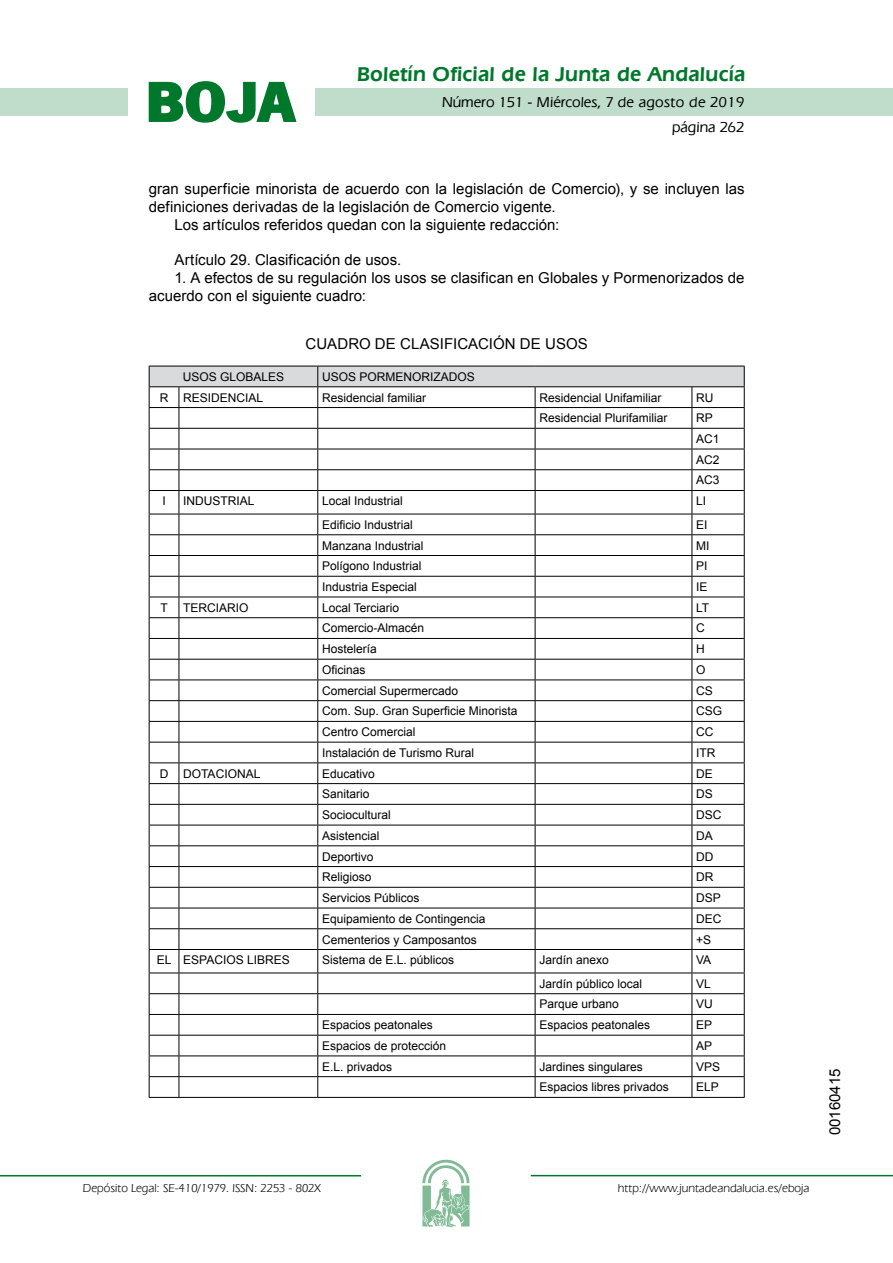
<style>
.page{position:relative;width:893px;height:1263px;background:#fff}
.page>*{position:absolute;margin:0;border:0;box-sizing:border-box;transform-origin:0 0}
.t1{font:700 57.75px "News Got T";color:#00782c;scale:1.14 1}
.t2{font:600 21px "Eras IT Cby BT";letter-spacing:.01em;color:#00782c}
.t3{font:15px/18px "Arial";color:#000}
.t4{font:500 15px/24.5px "Eras IT Cby BT";color:#000;text-align:right}
.t5{font:12px/20.7px "Arial";color:#000}
.t6{font:12px "Eras IT Cby BT";color:#000}
</style>
<div class="page">
<div style="left:315px;top:88px;width:577px;height:28px;background:#bfddca"></div>
<div style="left:0;top:88px;width:128px;height:28px;background:#bfddca"></div>
<hr style="left:0;top:1175px;width:361px;height:2px;background:#00782c">
<svg style="left:422px;top:1159px;width:47px;height:68px"></svg>
<hr style="left:531px;top:1175px;width:361px;height:1px;background:#00782c">
<svg style="left:148px;top:81px;width:149px;height:42px"></svg>
<svg style="left:149px;top:366px;width:595px;height:731px"></svg>
<hr style="left:149px;top:1097px;width:30px;height:1px;background:#000">
<hr style="left:179px;top:1097px;width:139px;height:1px;background:#000">
<hr style="left:318px;top:1097px;width:217px;height:1px;background:#000">
<hr style="left:535px;top:1097px;width:157px;height:1px;background:#000">
<hr style="left:692px;top:1097px;width:52px;height:1px;background:#000">
<h1 class="t1" style="left:145px;top:68px;width:133px">BOJA</h1>
<h2 class="t2" style="left:357px;top:62px;width:390px">Boletín Oficial de la Junta de Andalucía</h2>
<p class="t4" style="left:442px;top:90px;width:304px">Número 151 - Miércoles, 7 de agosto de 2019 página 262</p>
<p class="t3" style="left:149px;top:180px;width:597px">gran superficie minorista de acuerdo con la legislación de Comercio), y se incluyen las</p>
<p class="t3" style="left:149px;top:198px;width:408px">definiciones derivadas de la legislación de Comercio vigente.</p>
<p class="t3" style="left:174px;top:216px;width:386px">Los artículos referidos quedan con la siguiente redacción:</p>
<p class="t3" style="left:174px;top:251px;width:228px">Artículo 29. Clasificación de usos.</p>
<p class="t3" style="left:149px;top:269px;width:597px;text-indent:26px">1. A efectos de su regulación los usos se clasifican en Globales y Pormenorizados de acuerdo con el siguiente cuadro:</p>
<p class="t3" style="left:305px;top:335px;width:283px">CUADRO DE CLASIFICACIÓN DE USOS</p>
<p class="t5" style="left:183px;top:366px;width:103px">USOS GLOBALES</p>
<p class="t5" style="left:322px;top:366px;width:154px">USOS PORMENORIZADOS</p>
<p class="t5" style="left:160px;top:387px;width:105px">R RESIDENCIAL</p>
<p class="t5" style="left:322px;top:387px;width:106px">Residencial familiar</p>
<p class="t5" style="left:539px;top:387px;width:124px">Residencial Unifamiliar</p>
<p class="t5" style="left:696px;top:387px;width:19px">RU</p>
<p class="t5" style="left:539px;top:408px;width:130px">Residencial Plurifamiliar</p>
<p class="t5" style="left:696px;top:408px;width:25px">RP<br>AC1<br>AC2<br>AC3</p>
<p class="t5" style="left:162px;top:491px;width:5px">I</p>
<p class="t5" style="left:183px;top:491px;width:73px">INDUSTRIAL</p>
<p class="t5" style="left:322px;top:491px;width:82px">Local Industrial</p>
<p class="t5" style="left:696px;top:491px;width:12px">LI</p>
<p class="t5" style="left:322px;top:514px;width:92px">Edificio Industrial</p>
<p class="t5" style="left:696px;top:514px;width:13px">EI</p>
<p class="t5" style="left:322px;top:535px;width:103px">Manzana Industrial</p>
<p class="t5" style="left:696px;top:535px;width:15px">MI</p>
<p class="t5" style="left:322px;top:556px;width:101px">Polígono Industrial</p>
<p class="t5" style="left:696px;top:556px;width:13px">PI</p>
<p class="t5" style="left:322px;top:577px;width:96px">Industria Especial</p>
<p class="t5" style="left:696px;top:577px;width:13px">IE</p>
<p class="t5" style="left:160px;top:597px;width:9px">T</p>
<p class="t5" style="left:183px;top:597px;width:67px">TERCIARIO</p>
<p class="t5" style="left:322px;top:597px;width:79px">Local Terciario</p>
<p class="t5" style="left:696px;top:597px;width:15px">LT</p>
<p class="t5" style="left:322px;top:618px;width:104px">Comercio-Almacén</p>
<p class="t5" style="left:696px;top:618px;width:10px">C</p>
<p class="t5" style="left:322px;top:639px;width:56px">Hostelería</p>
<p class="t5" style="left:696px;top:639px;width:10px">H</p>
<p class="t5" style="left:322px;top:659px;width:45px">Oficinas</p>
<p class="t5" style="left:696px;top:659px;width:11px">O</p>
<p class="t5" style="left:322px;top:680px;width:138px">Comercial Supermercado</p>
<p class="t5" style="left:696px;top:680px;width:18px">CS</p>
<p class="t5" style="left:322px;top:701px;width:197px">Com. Sup. Gran Superficie Minorista</p>
<p class="t5" style="left:696px;top:701px;width:28px">CSG</p>
<p class="t5" style="left:322px;top:722px;width:95px">Centro Comercial</p>
<p class="t5" style="left:696px;top:722px;width:19px">CC</p>
<p class="t5" style="left:322px;top:742px;width:154px">Instalación de Turismo Rural</p>
<p class="t5" style="left:696px;top:742px;width:21px">ITR</p>
<p class="t5" style="left:160px;top:763px;width:102px">D DOTACIONAL</p>
<p class="t5" style="left:322px;top:763px;width:54px">Educativo</p>
<p class="t5" style="left:696px;top:763px;width:18px">DE</p>
<p class="t5" style="left:322px;top:784px;width:49px">Sanitario</p>
<p class="t5" style="left:696px;top:784px;width:18px">DS</p>
<p class="t5" style="left:322px;top:805px;width:70px">Sociocultural</p>
<p class="t5" style="left:696px;top:805px;width:27px">DSC</p>
<p class="t5" style="left:322px;top:825px;width:59px">Asistencial</p>
<p class="t5" style="left:696px;top:825px;width:18px">DA</p>
<p class="t5" style="left:322px;top:846px;width:53px">Deportivo</p>
<p class="t5" style="left:696px;top:846px;width:19px">DD</p>
<p class="t5" style="left:322px;top:867px;width:51px">Religioso</p>
<p class="t5" style="left:696px;top:867px;width:19px">DR</p>
<p class="t5" style="left:322px;top:888px;width:99px">Servicios Públicos</p>
<p class="t5" style="left:696px;top:888px;width:26px">DSP</p>
<p class="t5" style="left:322px;top:908px;width:165px">Equipamiento de Contingencia</p>
<p class="t5" style="left:696px;top:908px;width:27px">DEC</p>
<p class="t5" style="left:322px;top:929px;width:156px">Cementerios y Camposantos</p>
<p class="t5" style="left:696px;top:929px;width:17px">+S</p>
<p class="t5" style="left:157px;top:950px;width:134px">EL ESPACIOS LIBRES</p>
<p class="t5" style="left:322px;top:950px;width:134px">Sistema de E.L. públicos</p>
<p class="t5" style="left:539px;top:950px;width:71px">Jardín anexo</p>
<p class="t5" style="left:696px;top:950px;width:17px">VA</p>
<p class="t5" style="left:539px;top:973px;width:104px">Jardín público local</p>
<p class="t5" style="left:696px;top:973px;width:16px">VL</p>
<p class="t5" style="left:539px;top:994px;width:81px">Parque urbano</p>
<p class="t5" style="left:696px;top:994px;width:18px">VU</p>
<p class="t5" style="left:322px;top:1015px;width:112px">Espacios peatonales</p>
<p class="t5" style="left:539px;top:1015px;width:112px">Espacios peatonales</p>
<p class="t5" style="left:696px;top:1015px;width:18px">EP</p>
<p class="t5" style="left:322px;top:1035px;width:126px">Espacios de protección</p>
<p class="t5" style="left:696px;top:1035px;width:18px">AP</p>
<p class="t5" style="left:322px;top:1056px;width:72px">E.L. privados</p>
<p class="t5" style="left:539px;top:1056px;width:105px">Jardines singulares</p>
<p class="t5" style="left:696px;top:1056px;width:26px">VPS</p>
<p class="t5" style="left:539px;top:1077px;width:131px">Espacios libres privados</p>
<p class="t5" style="left:696px;top:1077px;width:24px">ELP</p>
<p class="t6" style="left:83px;top:1181px;width:239px">Depósito Legal: SE-410/1979. ISSN: 2253 - 802X</p>
<p class="t6" style="left:618px;top:1181px;width:193px">http://www.juntadeandalucia.es/eboja</p>
<p class="t3" style="left:826px;top:1135px;width:68px;rotate:-90deg">00160415</p>
</div>
